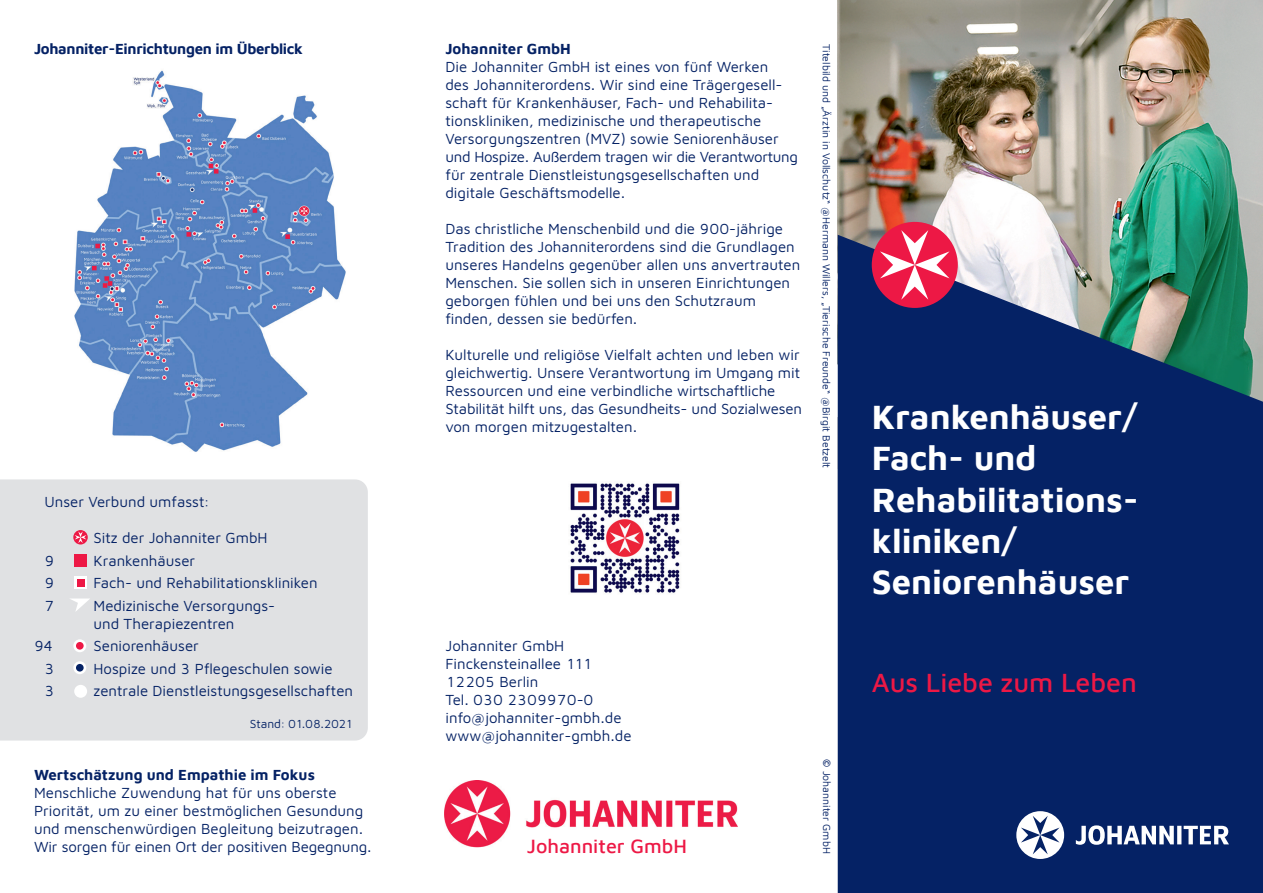
<style>
.page{position:relative;width:1263px;height:893px;background:#fff}
.page>*{position:absolute;margin:0;border:0;box-sizing:border-box;transform-origin:0 0}
.t1{font:700 34.5px/41.4px "Maven Johanniter";color:#fff}
.t2{font:500 27px "Maven Johanniter";color:#ed1845}
.t3{font:500 19.8px "Maven Johanniter";color:#ed1845}
.t4{font:15px/18px "Maven Johanniter";color:#052265}
.t5{font:700 15px "Maven Johanniter";color:#052265}
.t6{font:700 15px "Maven Johanniter";letter-spacing:-.02em;color:#052265}
.t7{font:12px "Maven Johanniter";color:#052265}
.t8{font:10.5px "Maven Johanniter";color:#052265}
.s1{font-weight:700}
</style>
<div class="page">
<img style="left:838px;top:0;width:425px;height:235px">
<svg style="left:838px;top:235px;width:425px;height:658px;background:#13326a"></svg>
<div style="left:872px;top:222px;width:86px;height:86px;background:#ed1845;border-radius:50%"></div>
<svg style="left:880px;top:230px;width:69px;height:70px"></svg>
<svg style="left:1016px;top:811px;width:213px;height:48px"></svg>
<img style="left:444px;top:780px;width:293px;height:68px">
<div style="left:521px;top:835px;width:198px;height:38px;background:#fff"></div>
<div style="left:0;top:479px;width:368px;height:261px;background:#e0e1e3"></div>
<div style="left:74px;top:554px;width:13px;height:13px;background:#ed1845"></div>
<div style="left:74px;top:576px;width:13px;height:13px;background:#fff"></div>
<div style="left:77px;top:579px;width:8px;height:8px;background:#ed1845"></div>
<svg style="left:69px;top:598px;width:21px;height:14px"></svg>
<div style="left:74px;top:685px;width:13px;height:13px;background:#fff;border-radius:50%"></div>
<svg style="left:73px;top:661px;width:13px;height:13px"></svg>
<div style="left:76px;top:664px;width:8px;height:8px;background:#052265;border-radius:50%"></div>
<svg style="left:73px;top:639px;width:13px;height:13px"></svg>
<div style="left:76px;top:642px;width:8px;height:8px;background:#ed1845;border-radius:50%"></div>
<svg style="left:73px;top:530px;width:15px;height:14px"></svg>
<svg style="left:75px;top:531px;width:11px;height:12px"></svg>
<img style="left:74px;top:70px;width:272px;height:382px">
<img style="left:570px;top:483px;width:110px;height:110px">
<p class="t6" style="left:34px;top:38px;width:270px">Johanniter-Einrichtungen im Überblick</p>
<p class="t8" style="left:834px;top:44px;width:426px;rotate:90deg">Titelbild und „Ärztin in Vollschutz“ @Hermann Willers, „Tierische Freunde“ @Birgit Betzelt</p>
<p class="t5" style="left:445px;top:38px;width:127px">Johanniter GmbH</p>
<p class="t4" style="left:445px;top:57px;width:354px">Die Johanniter GmbH ist eines von fünf Werken<br>des Johanniterordens. Wir sind eine Trägergesell&shy;schaft für Krankenhäuser, Fach- und Rehabilita&shy;tionskliniken, medizinische und therapeutische Versorgungszentren (MVZ) sowie Seniorenhäuser und Hospize. Außerdem tragen wir die Verantwortung für zentrale Dienstleistungsgesellschaften und digitale Geschäftsmodelle.</p>
<p class="t4" style="left:445px;top:219px;width:356px">Das christliche Menschenbild und die 900-jährige Tradition des Johanniterordens sind die Grundlagen unseres Handelns gegenüber allen uns anvertrauten Menschen. Sie sollen sich in unseren Einrichtungen geborgen fühlen und bei uns den Schutzraum finden, dessen sie bedürfen.</p>
<p class="t4" style="left:445px;top:345px;width:358px">Kulturelle und religiöse Vielfalt achten und leben wir gleichwertig. Unsere Verantwortung im Umgang mit Ressourcen und eine verbindliche wirtschaftliche Stabilität hilft uns, das Gesundheits- und Sozialwesen von morgen mitzugestalten.</p>
<p class="t4" style="left:45px;top:492px;width:166px">Unser Verbund umfasst:</p>
<p class="t4" style="left:94px;top:528px;width:175px">Sitz der Johanniter GmbH</p>
<p class="t4" style="left:45px;top:550px;width:11px">9</p>
<p class="t4" style="left:94px;top:550px;width:103px">Krankenhäuser</p>
<p class="t4" style="left:45px;top:573px;width:11px">9</p>
<p class="t4" style="left:94px;top:573px;width:226px">Fach- und Rehabilitationskliniken</p>
<p class="t4" style="left:45px;top:595px;width:11px">7</p>
<p class="t4" style="left:94px;top:595px;width:183px">Medizinische Versorgungs&shy;und Therapiezentren</p>
<p class="t4" style="left:34px;top:636px;width:21px">94</p>
<p class="t4" style="left:94px;top:636px;width:107px">Seniorenhäuser</p>
<p class="t4" style="left:45px;top:658px;width:11px">3</p>
<p class="t4" style="left:94px;top:658px;width:241px">Hospize und 3 Pflegeschulen sowie</p>
<p class="t4" style="left:45px;top:681px;width:11px">3</p>
<p class="t4" style="left:94px;top:681px;width:261px">zentrale Dienstleistungsgesellschaften</p>
<p class="t7" style="left:250px;top:715px;width:105px">Stand: 01.08.2021</p>
<p class="t5" style="left:34px;top:764px;width:282px">Wertschätzung und Empathie im Fokus</p>
<p class="t4" style="left:34px;top:783px;width:339px">Menschliche Zuwendung hat für uns oberste Priorität, um zu einer bestmöglichen Gesundung und menschenwürdigen Begleitung beizutragen.<br>Wir sorgen für einen Ort der positiven Begegnung.</p>
<p class="t4" style="left:445px;top:636px;width:188px">Johanniter GmbH<br>Finckensteinallee 111<br>12205 Berlin<br>Tel. 030 2309970-0 info@johanniter-gmbh.de www@johanniter-gmbh.de</p>
<h3 class="t3" style="left:527px;top:832px;width:162px">Johanniter GmbH</h3>
<p class="t8" style="left:834px;top:759px;width:96px;rotate:90deg"><span class="s1">©</span> Johanniter GmbH</p>
<h1 class="t1" style="left:872px;top:394px;width:268px">Krankenhäuser/<br>Fach- und<br>Rehabilitations&shy;kliniken/<br>Seniorenhäuser</h1>
<h2 class="t2" style="left:872px;top:663px;width:267px">Aus Liebe zum Leben</h2>
</div>
